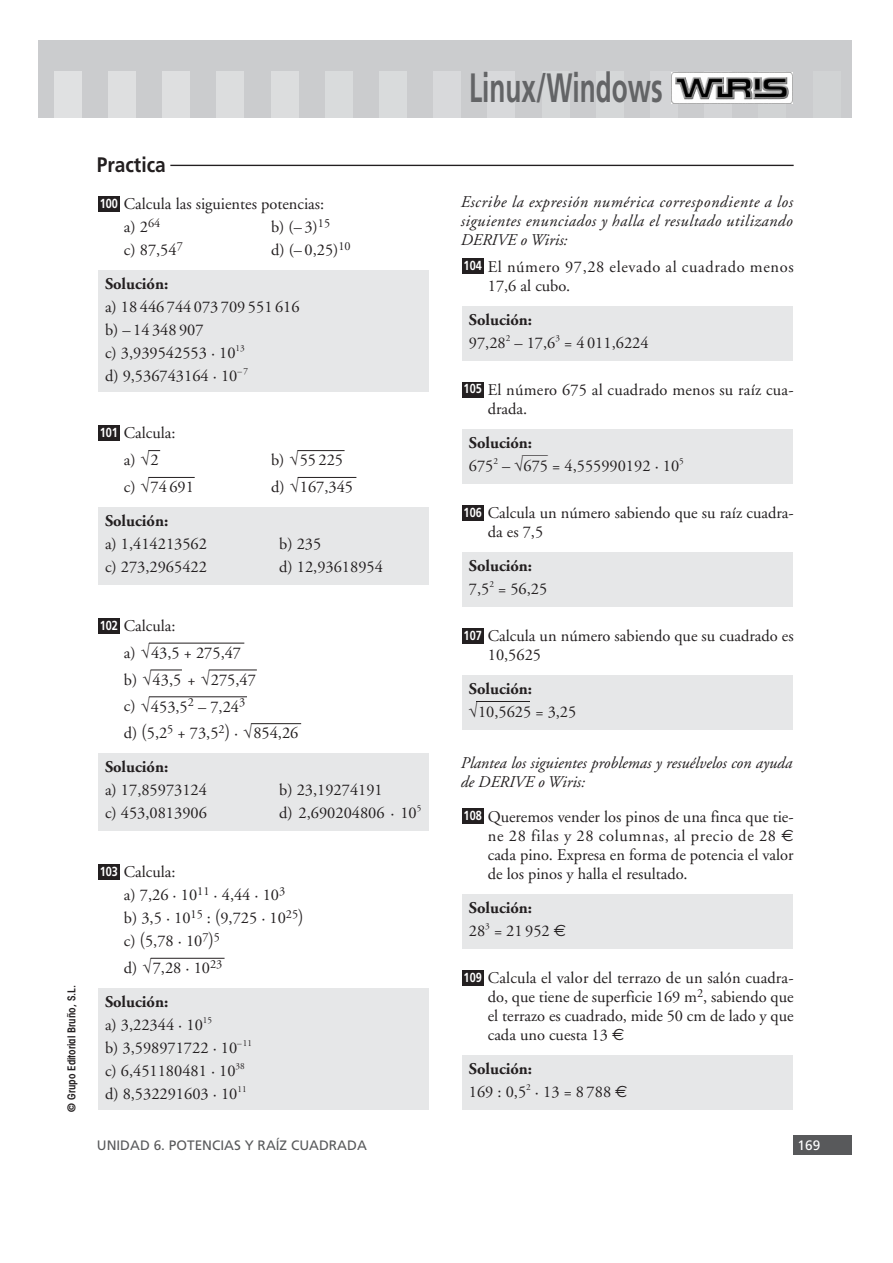
<style>
.page{position:relative;width:893px;height:1263px;background:#fff}
.page>*{position:absolute;margin:0;border:0;box-sizing:border-box;transform-origin:0 0}
.t1{font:700 40.95px "Frutiger";color:#636466;scale:.64 1}
.t2{font:700 21px "Frutiger";color:#231f20;scale:.91 1}
.t3{font:16.35px/23px "Adobe Garamond";color:#231f20}
.t4{font:italic 16.35px/19px "Adobe Garamond";color:#231f20;text-align:justify}
.t5{font:700 16.35px/23px "Adobe Garamond";color:#231f20}
.t6{font:16.35px/19px "Adobe Garamond";letter-spacing:.04em;color:#231f20}
.t7{font:13.65px "Frutiger";color:#58595b}
.t8{font:13.65px "Frutiger";color:#fff}
.t9{font:13.35px "Adobe Garamond";color:#231f20;scale:4 1}
.t10{font:700 13.05px "Frutiger";color:#fff;scale:.83 1}
.t11{font:12.3px "Adobe Garamond";color:#231f20;scale:2.1 1}
.t12{font:600 condensed 10.95px "Avant Garde";color:#231f20}
.s1{font-size:20.4px}
.s2{font-weight:700}
.s3{font-weight:400}
.s4{font-family:"Euro Sans"}
.s5{font-family:"Euro Sans";font-weight:400}
</style>
<div class="page">
<div style="left:793px;top:1135px;width:58px;height:19px;background:#58595b"></div>
<div style="left:39px;top:40px;width:812px;height:77px;background:#cbccce"></div>
<div style="left:54px;top:71px;width:27px;height:46px;background:#e0e1e2"></div>
<div style="left:108px;top:71px;width:27px;height:46px;background:#dedfe0"></div>
<div style="left:163px;top:71px;width:27px;height:46px;background:#dedfe0"></div>
<div style="left:217px;top:71px;width:27px;height:46px;background:#dcddde"></div>
<div style="left:271px;top:71px;width:27px;height:46px;background:#dcddde"></div>
<div style="left:325px;top:71px;width:27px;height:46px;background:#d9dbdc"></div>
<div style="left:379px;top:71px;width:27px;height:46px;background:#d9dbdc"></div>
<div style="left:433px;top:71px;width:27px;height:46px;background:#d8d9db"></div>
<div style="left:488px;top:71px;width:27px;height:46px;background:#d8d9db"></div>
<div style="left:542px;top:71px;width:27px;height:46px;background:#d5d7d8"></div>
<div style="left:596px;top:71px;width:27px;height:46px;background:#d5d7d8"></div>
<div style="left:650px;top:71px;width:27px;height:46px;background:#d4d5d7"></div>
<div style="left:704px;top:71px;width:27px;height:46px;background:#d4d5d7"></div>
<div style="left:758px;top:71px;width:27px;height:46px;background:#d1d3d4"></div>
<div style="left:813px;top:71px;width:27px;height:46px;background:#d1d3d4"></div>
<div style="left:462px;top:1056px;width:330px;height:54px;background:#e6e7e8"></div>
<div style="left:462px;top:970px;width:21px;height:15px;background:#231f20"></div>
<div style="left:462px;top:894px;width:330px;height:54px;background:#e6e7e8"></div>
<div style="left:462px;top:809px;width:21px;height:15px;background:#231f20"></div>
<div style="left:462px;top:675px;width:330px;height:55px;background:#e6e7e8"></div>
<div style="left:462px;top:628px;width:21px;height:15px;background:#231f20"></div>
<div style="left:462px;top:552px;width:330px;height:54px;background:#e6e7e8"></div>
<div style="left:462px;top:505px;width:21px;height:15px;background:#231f20"></div>
<div style="left:462px;top:429px;width:330px;height:54px;background:#e6e7e8"></div>
<div style="left:462px;top:382px;width:21px;height:15px;background:#231f20"></div>
<div style="left:462px;top:306px;width:330px;height:54px;background:#e6e7e8"></div>
<div style="left:462px;top:259px;width:21px;height:15px;background:#231f20"></div>
<div style="left:98px;top:988px;width:330px;height:122px;background:#e6e7e8"></div>
<hr style="left:151px;top:958px;width:73px;height:1px;background:#231f20">
<div style="left:98px;top:864px;width:21px;height:16px;background:#231f20"></div>
<div style="left:98px;top:754px;width:330px;height:77px;background:#e6e7e8"></div>
<hr style="left:251px;top:723px;width:50px;height:1px;background:#231f20">
<hr style="left:149px;top:697px;width:98px;height:1px;background:#231f20">
<hr style="left:209px;top:670px;width:48px;height:1px;background:#231f20">
<hr style="left:150px;top:670px;width:32px;height:1px;background:#231f20">
<hr style="left:149px;top:643px;width:95px;height:1px;background:#231f20">
<div style="left:98px;top:618px;width:21px;height:15px;background:#231f20"></div>
<div style="left:98px;top:507px;width:330px;height:78px;background:#e6e7e8"></div>
<hr style="left:298px;top:477px;width:58px;height:1px;background:#231f20">
<hr style="left:148px;top:477px;width:47px;height:1px;background:#231f20">
<hr style="left:297px;top:450px;width:47px;height:1px;background:#231f20">
<svg style="left:148px;top:450px;width:12px;height:1px"></svg>
<div style="left:98px;top:425px;width:21px;height:16px;background:#231f20"></div>
<div style="left:98px;top:270px;width:330px;height:122px;background:#e6e7e8"></div>
<div style="left:98px;top:196px;width:21px;height:16px;background:#231f20"></div>
<img style="left:671px;top:72px;width:121px;height:31px">
<hr style="left:170px;top:165px;width:623px;height:1px;background:#231f20">
<h1 class="t1" style="left:469px;top:71px;width:304px">Linux/Windows</h1>
<p class="t12" style="left:67px;top:1112px;width:129px;rotate:-90deg">© Grupo Editorial Bruño, S.L.</p>
<p class="t2" style="left:97px;top:156px;width:77px">Practica</p>
<p class="t3" style="left:124px;top:194px;width:202px">Calcula las siguientes potencias: a) 2<sup>64</sup></p>
<p class="t10" style="left:100px;top:198px;width:23px">100</p>
<p class="t3" style="left:271px;top:217px;width:61px">b) (– 3)<sup>15</sup></p>
<p class="t3" style="left:124px;top:240px;width:60px">c) 87,54<sup>7</sup></p>
<p class="t3" style="left:271px;top:240px;width:81px">d) (– 0,25)<sup>10</sup></p>
<p class="t5" style="left:105px;top:274px;width:65px">Solución:</p>
<p class="t3" style="left:105px;top:297px;width:196px">a) 18 446 744 073 709 551 616 b) – 14 348 907<br>c) 3,939542553 · 10<sup>13<br></sup>d) 9,536743164 · 10<sup>–7</sup></p>
<p class="t10" style="left:100px;top:427px;width:23px">101</p>
<p class="t3" style="left:124px;top:421px;width:53px;line-height:26.8px">Calcula: a) √2</p>
<p class="t3" style="left:271px;top:450px;width:74px">b) √55 225</p>
<p class="t3" style="left:124px;top:477px;width:72px">c) √74 691</p>
<p class="t3" style="left:271px;top:477px;width:84px">d) √167,345</p>
<p class="t5" style="left:105px;top:511px;width:65px">Solución:</p>
<p class="t3" style="left:105px;top:534px;width:103px">a) 1,414213562</p>
<p class="t3" style="left:279px;top:534px;width:44px">b) 235</p>
<p class="t3" style="left:105px;top:557px;width:103px">c) 273,2965422</p>
<p class="t3" style="left:279px;top:557px;width:105px">d) 12,93618954</p>
<p class="t3" style="left:124px;top:614px;width:134px;line-height:26.8px">Calcula:<br>a) √43,5 + 275,47 b) √43,5 √275,47</p>
<p class="t10" style="left:100px;top:620px;width:23px">102</p>
<p class="t3" style="left:124px;top:668px;width:176px;line-height:26.8px;text-indent:63px">+<br>c) √453,5<sup>2</sup> – 7,24<sup>3<br></sup>d) <span class="s1">(</span>5,2<sup>5</sup> + 73,5<sup>2</sup><span class="s1">)</span> · √854,26</p>
<p class="t5" style="left:105px;top:757px;width:65px">Solución:</p>
<p class="t3" style="left:105px;top:780px;width:103px">a) 17,85973124</p>
<p class="t3" style="left:279px;top:780px;width:105px">b) 23,19274191</p>
<p class="t3" style="left:105px;top:803px;width:103px">c) 453,0813906</p>
<p class="t3" style="left:279px;top:803px;width:144px">d) 2,690204806 · 10<sup>5</sup></p>
<p class="t3" style="left:124px;top:862px;width:181px">Calcula:<br>a) 7,26 · 10<sup>11</sup> · 4,44 · 10<sup>3<br></sup>b) 3,5 · 10<sup>15</sup> : <span class="s1">(</span>9,725 · 10<sup>25</sup><span class="s1">) </span>c) <span class="s1">(</span>5,78 · 10<sup>7</sup><span class="s1">)</span><sup>5</sup></p>
<p class="t3" style="left:124px;top:958px;width:100px">d) √7,28 · 10<sup>23</sup></p>
<p class="t10" style="left:100px;top:866px;width:23px">103</p>
<p class="t3" style="left:105px;top:992px;width:148px"><span class="s2">Solución:<br></span>a) 3,22344 · 10<sup>15<br></sup>b) 3,598971722 · 10<sup>–11 </sup>c) 6,451180481 · 10<sup>38 </sup>d) 8,532291603 · 10<sup>11</sup></p>
<p class="t4" style="left:460px;top:193px;width:334px">Escribe la expresión numérica correspondiente a los siguientes enunciados y halla el resultado utilizando DERIVE o Wiris:</p>
<p class="t6" style="left:488px;top:258px;width:307px">El número 97,28 elevado al cuadrado menos<br>17,6 al cubo.</p>
<p class="t10" style="left:463px;top:261px;width:23px">104</p>
<p class="t3" style="left:469px;top:309px;width:181px"><span class="s2">Solución:<br></span>97,28<sup>2</sup> – 17,6<sup>3</sup> = 4 011,6224</p>
<p class="t3" style="left:488px;top:382px;width:307px;line-height:19px">El número 675 al cuadrado menos su raíz cua&shy;drada.</p>
<p class="t10" style="left:463px;top:384px;width:23px">105</p>
<p class="t3" style="left:469px;top:433px;width:216px"><span class="s2">Solución:<br></span>675<sup>2</sup> – √675 = 4,555990192 · 10<sup>5</sup></p>
<p class="t11" style="left:522px;top:449px;width:14px">—</p>
<p class="t3" style="left:488px;top:505px;width:307px;line-height:19px">Calcula un número sabiendo que su raíz cuadra&shy;da es 7,5</p>
<p class="t10" style="left:463px;top:507px;width:23px">106</p>
<p class="t5" style="left:469px;top:556px;width:80px">Solución:<br><span class="s3">7,5</span><sup>2</sup> <span class="s3">= 56,25</span></p>
<p class="t3" style="left:488px;top:628px;width:307px;line-height:19px">Calcula un número sabiendo que su cuadrado es<br>10,5625</p>
<p class="t10" style="left:463px;top:630px;width:23px">107</p>
<p class="t3" style="left:469px;top:679px;width:109px"><span class="s2">Solución: </span>√10,5625 = 3,25</p>
<p class="t9" style="left:476px;top:695px;width:15px">—</p>
<p class="t4" style="left:460px;top:755px;width:333px">Plantea los siguientes problemas y resuélvelos con ayuda de DERIVE o Wiris:</p>
<p class="t3" style="left:488px;top:808px;width:307px;line-height:19px;text-align:justify">Queremos vender los pinos de una finca que tie&shy;ne 28 filas y 28 columnas, al precio de 28 <span class="s4">€ </span>cada pino. Expresa en forma de potencia el valor de los pinos y halla el resultado.</p>
<p class="t10" style="left:463px;top:811px;width:23px">108</p>
<p class="t5" style="left:469px;top:898px;width:99px">Solución:<br><span class="s3">28</span><sup>3</sup> <span class="s3">= 21 952</span> <span class="s5">€</span></p>
<p class="t3" style="left:488px;top:970px;width:307px;line-height:19px;text-align:justify">Calcula el valor del terrazo de un salón cuadra&shy;do, que tiene de superficie 169 m<sup>2</sup>, sabiendo que el terrazo es cuadrado, mide 50 cm de lado y que cada uno cuesta 13 <span class="s4">€</span></p>
<p class="t3" style="left:469px;top:1059px;width:160px"><span class="s2">Solución:<br></span>169 : 0,5<sup>2</sup> · 13 = 8 788 <span class="s4">€</span></p>
<p class="t10" style="left:463px;top:972px;width:23px">109</p>
<p class="t7" style="left:97px;top:1140px;width:271px">UNIDAD 6. POTENCIAS Y RAÍZ CUADRADA</p>
<p class="t8" style="left:797px;top:1140px;width:24px">169</p>
</div>
